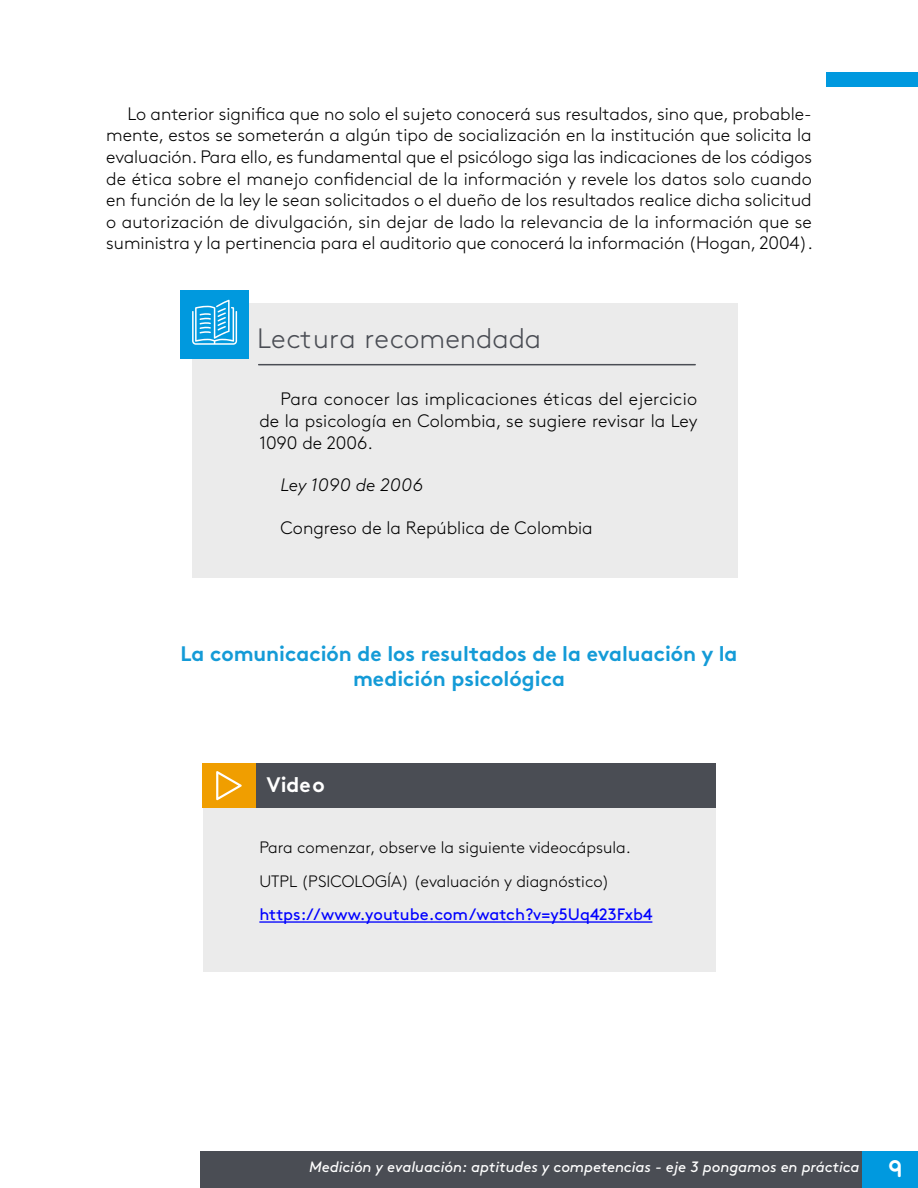
<style>
.page{position:relative;width:918px;height:1188px;background:#fff}
.page>*{position:absolute;margin:0;border:0;box-sizing:border-box;transform-origin:0 0}
.t1{font:300 28.05px "Brown Std";color:#4a4d54}
.t2{font:21px/25.2px "Brown Std Bold Alt";color:#149bd7;text-align:center}
.t3{font:700 21px "Brown Std";color:#fff}
.t4{font:300 18px/21.6px "Brown Std";color:#000;text-align:justify}
.t5{font:italic 300 18px "Brown Std";color:#000}
.t6{font:300 16.5px/33.8px "Brown Std";color:#000}
.t7{font:16.5px "Brown Std";color:#00f}
.t8{font:italic 15px "Brown Std";letter-spacing:-.005em;color:#fff}
.s1{font-family:"Areandina Voz";font-style:normal;font-size:24px}
</style>
<div class="page">
<div style="left:826px;top:72px;width:92px;height:15px;background:#0099df"></div>
<div style="left:862px;top:1151px;width:56px;height:37px;background:#0099df"></div>
<div style="left:200px;top:1151px;width:662px;height:37px;background:#4a4d54"></div>
<div style="left:203px;top:808px;width:512px;height:164px;background:#ebebeb"></div>
<div style="left:256px;top:763px;width:459px;height:45px;background:#4a4d54"></div>
<div style="left:203px;top:763px;width:53px;height:45px;background:#f09e00"></div>
<svg style="left:216px;top:771px;width:26px;height:29px"></svg>
<div style="left:193px;top:304px;width:545px;height:274px;background:#ebebeb"></div>
<hr style="left:259px;top:364px;width:436px;height:1px;background:#4a4d54">
<div style="left:180px;top:290px;width:69px;height:69px;background:#0099de"></div>
<svg style="left:192px;top:300px;width:45px;height:45px"></svg>
<hr style="left:259px;top:921px;width:393px;height:2px;background:#00f">
<p class="t4" style="left:106px;top:103px;width:708px;text-indent:21px">Lo anterior significa que no solo el sujeto conocerá sus resultados, sino que, probable&shy;mente, estos se someterán a algún tipo de socialización en la institución que solicita la evaluación. Para ello, es fundamental que el psicólogo siga las indicaciones de los códigos de ética sobre el manejo confidencial de la información y revele los datos solo cuando en función de la ley le sean solicitados o el dueño de los resultados realice dicha solicitud o autorización de divulgación, sin dejar de lado la relevancia de la información que se suministra y la pertinencia para el auditorio que conocerá la información (Hogan, 2004).</p>
<h1 class="t1" style="left:257px;top:323px;width:286px">Lectura recomendada</h1>
<p class="t4" style="left:259px;top:389px;width:440px;text-indent:21px">Para conocer las implicaciones éticas del ejercicio de la psicología en Colombia, se sugiere revisar la Ley 1090 de 2006.</p>
<p class="t5" style="left:281px;top:475px;width:144px">Ley 1090 de 2006</p>
<p class="t4" style="left:281px;top:518px;width:314px">Congreso de la República de Colombia</p>
<p class="t2" style="left:180px;top:641px;width:559px">La comunicación de los resultados de la evaluación y la medición psicológica</p>
<p class="t3" style="left:266px;top:772px;width:60px">Video</p>
<p class="t6" style="left:259px;top:831px;width:373px">Para comenzar, observe la siguiente videocápsula.<br>UTPL (PSICOLOGÍA) (evaluación y diagnóstico)</p>
<p class="t7" style="left:259px;top:905px;width:395px">https://www.youtube.com/watch?v=y5Uq423Fxb4</p>
<p class="t8" style="left:309px;top:1158px;width:594px">Medición y evaluación: aptitudes y competencias - eje 3 pongamos en práctica <span class="s1">9</span></p>
</div>
